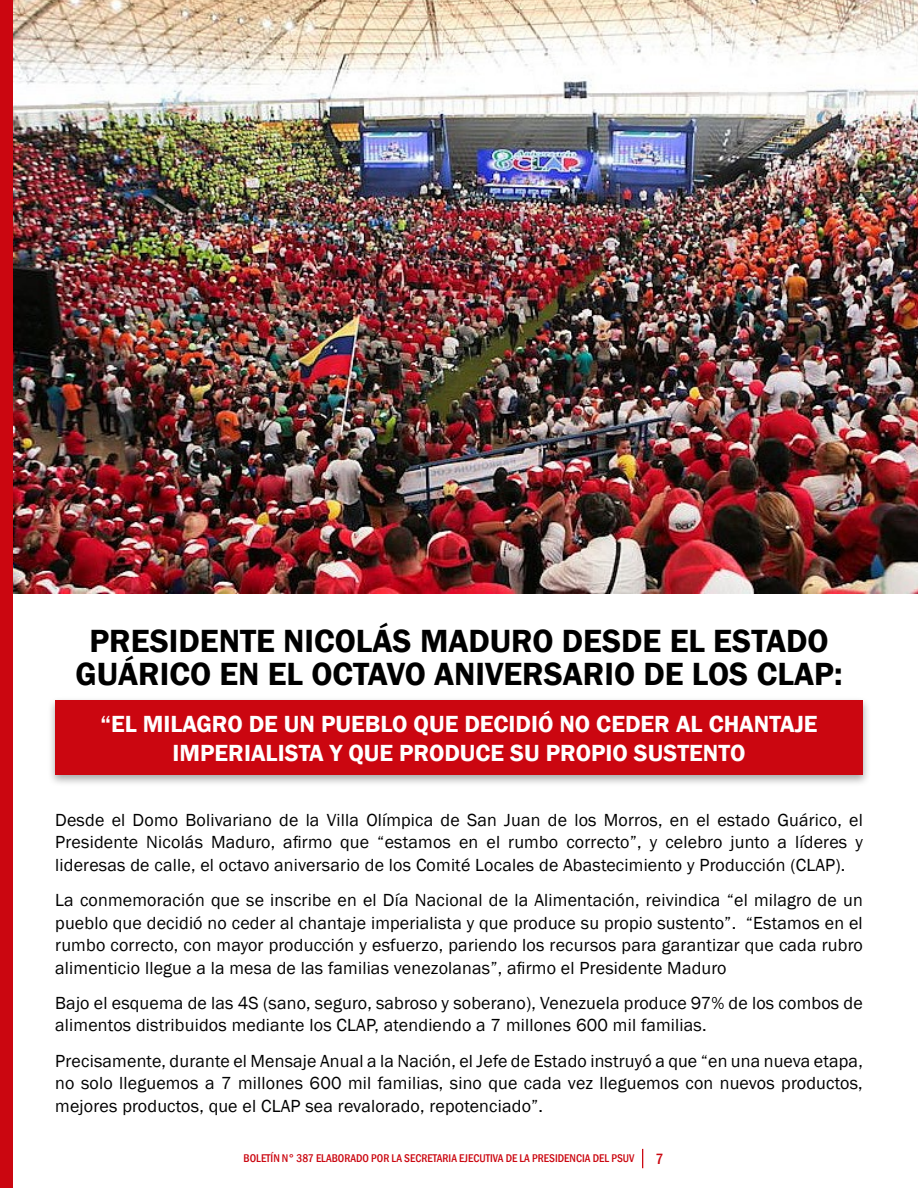
<style>
.page{position:relative;width:918px;height:1188px;background:#fff}
.page>*{position:absolute;margin:0;border:0;box-sizing:border-box;transform-origin:0 0}
.t1{font:600 33px/33px "Franklin Gothic";color:#000;text-align:center}
.t2{font:600 24px/28.8px "Franklin Gothic";color:#fff;text-align:center}
.t3{font:18px/22.5px "Franklin Gothic";letter-spacing:.01em;color:#000;text-align:justify}
.t4{font:500 condensed 15.3px "Franklin Gothic";color:#cb0610}
.t5{font:500 condensed 11.55px "Franklin Gothic";color:#cb0610}
</style>
<div class="page">
<svg style="left:642px;top:1149px;width:1px;height:19px"></svg>
<img style="left:13px;top:0;width:905px;height:594px">
<div style="left:0;top:0;width:13px;height:1188px;background:#cb0610"></div>
<div style="left:47px;top:696px;width:824px;height:91px;background:#000;opacity:.35"></div>
<div style="left:55px;top:700px;width:808px;height:75px;background:#cb0610"></div>
<h1 class="t1" style="left:76px;top:625px;width:768px">PRESIDENTE NICOLÁS MADURO DESDE EL ESTADO<br>GUÁRICO EN EL OCTAVO ANIVERSARIO DE LOS CLAP:</h1>
<h2 class="t2" style="left:101px;top:710px;width:718px">“EL MILAGRO DE UN PUEBLO QUE DECIDIÓ NO CEDER AL CHANTAJE<br>IMPERIALISTA Y QUE PRODUCE SU PROPIO SUSTENTO</h2>
<p class="t3" style="left:55px;top:809px;width:809px">Desde el Domo Bolivariano de la Villa Olímpica de San Juan de los Morros, en el estado Guárico, el Presidente Nicolás Maduro, afirmo que “estamos en el rumbo correcto”, y celebro junto a líderes y lideresas de calle, el octavo aniversario de los Comité Locales de Abastecimiento y Producción (CLAP).</p>
<p class="t3" style="left:55px;top:889px;width:809px">La conmemoración que se inscribe en el Día Nacional de la Alimentación, reivindica “el milagro de un pueblo que decidió no ceder al chantaje imperialista y que produce su propio sustento”. “Estamos en el rumbo correcto, con mayor producción y esfuerzo, pariendo los recursos para garantizar que cada rubro alimenticio llegue a la mesa de las familias venezolanas”, afirmo el Presidente Maduro</p>
<p class="t3" style="left:55px;top:992px;width:809px">Bajo el esquema de las 4S (sano, seguro, sabroso y soberano), Venezuela produce 97% de los combos de alimentos distribuidos mediante los CLAP, atendiendo a 7 millones 600 mil familias.</p>
<p class="t3" style="left:55px;top:1050px;width:809px">Precisamente, durante el Mensaje Anual a la Nación, el Jefe de Estado instruyó a que “en una nueva etapa, no solo lleguemos a 7 millones 600 mil familias, sino que cada vez lleguemos con nuevos productos, mejores productos, que el CLAP sea revalorado, repotenciado”.</p>
<p class="t5" style="left:244px;top:1150px;width:392px">BOLETÍN N° 387 ELABORADO POR LA SECRETARIA EJECUTIVA DE LA PRESIDENCIA DEL PSUV</p>
<p class="t4" style="left:655px;top:1149px;width:9px">7</p>
</div>
